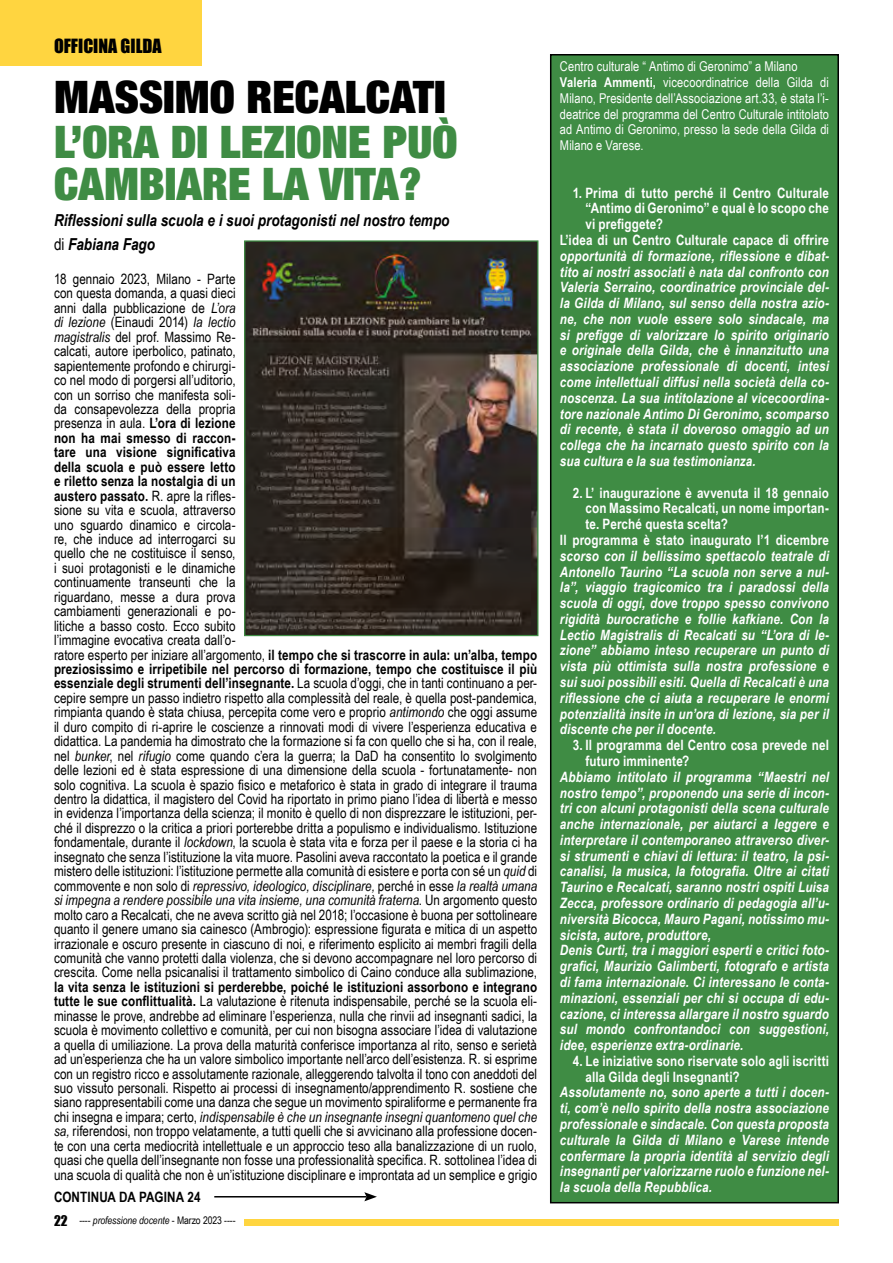
<style>
.page{position:relative;width:893px;height:1263px;background:#fff}
.page>*{position:absolute;margin:0;border:0;box-sizing:border-box;transform-origin:0 0}
.t1{font:900 expanded 45px/42px "Helvetica Neue";color:#3f8c44}
.t2{font:900 expanded 45px "Helvetica Neue";color:#000}
.t3{font:18px "Impact";color:#000}
.t4{font:italic 700 16.5px "Arial Narrow";color:#000}
.t5{font:14.25px/14.4px "Arial Narrow";letter-spacing:.005em;color:#000}
.t6{font:italic 700 14.25px/15.8px "Arial Narrow";letter-spacing:.01em;color:#fff;text-align:justify}
.t7{font:700 14.25px/15.8px "Arial Narrow";letter-spacing:.01em;color:#fff;text-align:justify}
.t8{font:700 14.25px "Arial Narrow";letter-spacing:.005em;color:#000}
.t9{font:13.5px/15.8px "Arial Narrow";letter-spacing:.005em;color:#fff;text-align:justify}
.t10{font:10.5px "Arial Narrow";letter-spacing:-.005em;color:#000}
.s1{font-weight:400;font-style:normal}
.s2{font-style:italic}
.s3{font-weight:700}
.s4{font-family:"Impact";font-size:13.5px}
.s5{font-style:normal}
</style>
<div class="page">
<div style="left:244px;top:1219px;width:595px;height:6px;background:#ffd540"></div>
<img style="left:246px;top:242px;width:290px;height:392px">
<div style="left:244px;top:240px;width:294px;height:396px;border:1px solid #3f8c44"></div>
<div style="left:551px;top:55px;width:287px;height:1148px;background:#3f8c44"></div>
<div style="left:550px;top:54px;width:289px;height:1149px;border:2px solid #000"></div>
<div style="left:0;top:0;width:201px;height:65px;background:#ffd540"></div>
<hr style="left:214px;top:1196px;width:153px;height:1px;background:#000">
<svg style="left:364px;top:1192px;width:13px;height:9px"></svg>
<p class="t3" style="left:54px;top:32px;width:109px">OFFICINA GILDA</p>
<p class="t2" style="left:54px;top:68px;width:393px">MASSIMO RECALCATI</p>
<p class="t1" style="left:54px;top:120px;width:405px">L’ORA DI LEZIONE PUÒ<br>CAMBIARE LA VITA?</p>
<p class="t4" style="left:54px;top:208px;width:397px">Riflessioni sulla scuola e i suoi protagonisti nel nostro tempo</p>
<p class="t4" style="left:54px;top:232px;width:103px"><span class="s1">di</span> Fabiana Fago</p>
<p class="t5" style="left:54px;top:271px;width:485px">18 gennaio 2023, Milano - Parte<br>con questa domanda, a quasi dieci<br>anni dalla pubblicazione de <span class="s2">L’ora<br>di lezione</span> (Einaudi 2014) <span class="s2">la lectio<br>magistralis</span> del prof. Massimo Re-<br>calcati, autore iperbolico, patinato,<br>sapientemente profondo e chirurgi-<br>co nel modo di porgersi all’uditorio,<br>con un sorriso che manifesta soli-<br>da consapevolezza della propria<br>presenza in aula. <span class="s3">L’ora di lezione<br>non ha mai smesso di raccon-<br>tare una visione significativa<br>della scuola e può essere letto<br>e riletto senza la nostalgia di un<br>austero passato.</span> R. apre la rifles-<br>sione su vita e scuola, attraverso<br>uno sguardo dinamico e circola-<br>re, che induce ad interrogarci su<br>quello che ne costituisce il senso,<br>i suoi protagonisti e le dinamiche<br>continuamente transeunti che la<br>riguardano, messe a dura prova<br>cambiamenti generazionali e po-<br>litiche a basso costo. Ecco subito<br>l’immagine evocativa creata dall’o-<br>ratore esperto per iniziare all’argomento, <span class="s3">il tempo che si trascorre in aula: un’alba, tempo preziosissimo e irripetibile nel percorso di formazione, tempo che costituisce il più essenziale degli strumenti dell’insegnante.</span> La scuola d’oggi, che in tanti continuano a per&shy;cepire sempre un passo indietro rispetto alla complessità del reale, è quella post-pandemica, rimpianta quando è stata chiusa, percepita come vero e proprio <span class="s2">antimondo</span> che oggi assume il duro compito di ri-aprire le coscienze a rinnovati modi di vivere l’esperienza educativa e didattica. La pandemia ha dimostrato che la formazione si fa con quello che si ha, con il reale, nel <span class="s2">bunker</span>, nel <span class="s2">rifugio</span> come quando c’era la guerra; la DaD ha consentito lo svolgimento delle lezioni ed è stata espressione di una dimensione della scuola - fortunatamente- non solo cognitiva. La scuola è spazio fisico e metaforico è stata in grado di integrare il trauma dentro la didattica, il magistero del Covid ha riportato in primo piano l’idea di libertà e messo in evidenza l’importanza della scienza; il monito è quello di non disprezzare le istituzioni, per&shy;ché il disprezzo o la critica a priori porterebbe dritta a populismo e individualismo. Istituzione fondamentale, durante il <span class="s2">lockdown</span>, la scuola è stata vita e forza per il paese e la storia ci ha insegnato che senza l’istituzione la vita muore. Pasolini aveva raccontato la poetica e il grande mistero delle istituzioni: l’istituzione permette alla comunità di esistere e porta con sé un <span class="s2">quid</span> di commovente e non solo di <span class="s2">repressivo, ideologico, disciplinare,</span> perché in esse <span class="s2">la realtà umana si impegna a rendere possibile una vita insieme, una comunità fraterna</span>. Un argomento questo molto caro a Recalcati, che ne aveva scritto già nel 2018; l’occasione è buona per sottolineare quanto il genere umano sia cainesco (Ambrogio): espressione figurata e mitica di un aspetto irrazionale e oscuro presente in ciascuno di noi, e riferimento esplicito ai membri fragili della comunità che vanno protetti dalla violenza, che si devono accompagnare nel loro percorso di crescita. Come nella psicanalisi il trattamento simbolico di Caino conduce alla sublimazione, <span class="s3">la vita senza le istituzioni si perderebbe, poiché le istituzioni assorbono e integrano tutte le sue conflittualità.</span> La valutazione è ritenuta indispensabile, perché se la scuola eli&shy;minasse le prove, andrebbe ad eliminare l’esperienza, nulla che rinvii ad insegnanti sadici, la scuola è movimento collettivo e comunità, per cui non bisogna associare l’idea di valutazione a quella di umiliazione. La prova della maturità conferisce importanza al rito, senso e serietà ad un’esperienza che ha un valore simbolico importante nell’arco dell’esistenza. R. si esprime con un registro ricco e assolutamente razionale, alleggerendo talvolta il tono con aneddoti del suo vissuto personali. Rispetto ai processi di insegnamento/apprendimento R. sostiene che siano rappresentabili come una danza che segue un movimento spiraliforme e permanente fra chi insegna e impara; certo, <span class="s2">indispensabile è che un insegnante insegni quantomeno quel che sa,</span> riferendosi, non troppo velatamente, a tutti quelli che si avvicinano alla professione docen&shy;te con una certa mediocrità intellettuale e un approccio teso alla banalizzazione di un ruolo, quasi che quella dell’insegnante non fosse una professionalità specifica. R. sottolinea l’idea di una scuola di qualità che non è un’istituzione disciplinare e improntata ad un semplice e grigio</p>
<p class="t8" style="left:54px;top:1186px;width:148px">CONTINUA DA PAGINA 24</p>
<p class="t10" style="left:54px;top:1213px;width:183px"><span class="s4">22</span> ---- <span class="s2">professione docente</span> - Marzo 2023 ----</p>
<p class="t9" style="left:560px;top:58px;width:239px">Centro culturale “ Antimo di Geronimo” a Milano</p>
<p class="t9" style="left:560px;top:74px;width:271px"><span class="s3">Valeria Ammenti,</span> vicecoordinatrice della Gilda di Milano, Presidente dell’Associazione art.33, è stata l’i&shy;deatrice del programma del Centro Culturale intitolato ad Antimo di Geronimo, presso la sede della Gilda di Milano e Varese.</p>
<p class="t7" style="left:585px;top:184px;width:245px;text-indent:-13px">1. Prima di tutto perché il Centro Culturale “Antimo di Geronimo” e qual è lo scopo che vi prefiggete?</p>
<p class="t6" style="left:560px;top:231px;width:271px"><span class="s5">L’idea di un Centro Culturale capace di offrire </span>opportunità di formazione, riflessione e dibat&shy;tito ai nostri associati è nata dal confronto con Valeria Serraino, coordinatrice provinciale del&shy;la Gilda di Milano, sul senso della nostra azio&shy;ne, che non vuole essere solo sindacale, ma si prefigge di valorizzare lo spirito originario e originale della Gilda, che è innanzitutto una associazione professionale di docenti, intesi come intellettuali diffusi nella società della co&shy;noscenza. La sua intitolazione al vicecoordina&shy;tore nazionale Antimo Di Geronimo, scomparso di recente, è stata il doveroso omaggio ad un collega che ha incarnato questo spirito con la sua cultura e la sua testimonianza.</p>
<p class="t7" style="left:585px;top:484px;width:245px;text-indent:-13px">2. L’ inaugurazione è avvenuta il 18 gennaio con Massimo Recalcati, un nome importan&shy;te. Perché questa scelta?</p>
<p class="t6" style="left:560px;top:531px;width:271px"><span class="s5">Il programma è stato inaugurato l’1 dicembre </span>scorso con il bellissimo spettacolo teatrale di Antonello Taurino “La scuola non serve a nul&shy;la”, viaggio tragicomico tra i paradossi della scuola di oggi, dove troppo spesso convivono rigidità burocratiche e follie kafkiane. Con la Lectio Magistralis di Recalcati su “L’ora di le&shy;zione” abbiamo inteso recuperare un punto di vista più ottimista sulla nostra professione e sui suoi possibili esiti. Quella di Recalcati è una riflessione che ci aiuta a recuperare le enormi potenzialità insite in un’ora di lezione, sia per il discente che per il docente.</p>
<p class="t7" style="left:585px;top:736px;width:245px;text-indent:-13px">3. Il programma del Centro cosa prevede nel futuro imminente?</p>
<p class="t6" style="left:560px;top:768px;width:271px">Abbiamo intitolato il programma “Maestri nel nostro tempo”, proponendo una serie di incon&shy;tri con alcuni protagonisti della scena culturale anche internazionale, per aiutarci a leggere e interpretare il contemporaneo attraverso diver&shy;si strumenti e chiavi di lettura: il teatro, la psi&shy;canalisi, la musica, la fotografia. Oltre ai citati Taurino e Recalcati, saranno nostri ospiti Luisa Zecca, professore ordinario di pedagogia all’u&shy;niversità Bicocca, Mauro Pagani, notissimo mu&shy;sicista, autore, produttore,</p>
<p class="t6" style="left:560px;top:942px;width:271px">Denis Curti, tra i maggiori esperti e critici foto&shy;grafici, Maurizio Galimberti, fotografo e artista di fama internazionale. Ci interessano le conta&shy;minazioni, essenziali per chi si occupa di edu&shy;cazione, ci interessa allargare il nostro sguardo sul mondo confrontandoci con suggestioni, idee, esperienze extra-ordinarie.</p>
<p class="t7" style="left:585px;top:1052px;width:245px;text-indent:-13px">4. Le iniziative sono riservate solo agli iscritti alla Gilda degli Insegnanti?</p>
<p class="t6" style="left:560px;top:1084px;width:271px">Assolutamente no, sono aperte a tutti i docen&shy;ti, com’è nello spirito della nostra associazione professionale e sindacale. Con questa proposta culturale la Gilda di Milano e Varese intende confermare la propria identità al servizio degli insegnanti per valorizzarne ruolo e funzione nel&shy;la scuola della Repubblica.</p>
</div>
